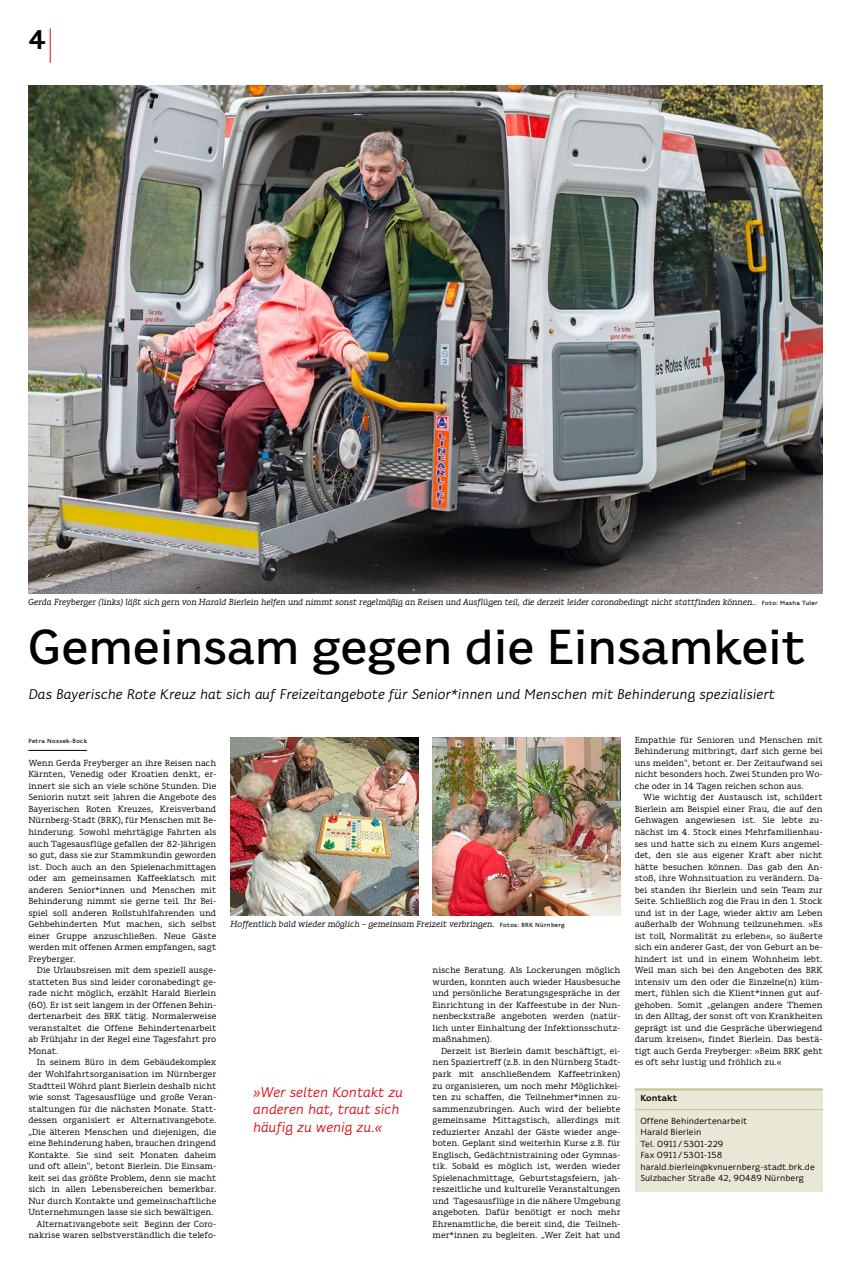
<style>
.page{position:relative;width:851px;height:1276px;background:#fff}
.page>*{position:absolute;margin:0;border:0;box-sizing:border-box;transform-origin:0 0}
.t1{font:500 49px "Karlo Sans";letter-spacing:-.01em;color:#000}
.t2{font:700 27px "Karlo Sans";color:#000}
.t3{font:italic 14px "Karlo Sans";color:#000}
.t4{font:italic 14px/17.3px "Karlo Sans";color:#dc0d15}
.t5{font:8.8px/11.5px "Karlo Serif";color:#000;text-align:justify}
.t6{font:italic 8.8px "Karlo Serif";letter-spacing:-.005em;color:#000}
.t7{font:8.8px/11.5px "Karlo Sans";letter-spacing:.01em;color:#000}
.t8{font:700 8.8px "Karlo Sans";color:#000}
.t9{font:500 6px "Karlo Sans";letter-spacing:.05em;color:#000}
.s1{font-family:"Karlo Sans";font-weight:500;font-style:normal;font-size:6px}
</style>
<div class="page">
<hr style="left:28px;top:750px;width:59px;height:1px;background:#000">
<img style="left:28px;top:86px;width:794px;height:507px">
<hr style="left:50px;top:28px;width:1px;height:35px;background:#dc0d15">
<div style="left:634px;top:1088px;width:188px;height:104px;background:#e9e7d5"></div>
<hr style="left:634px;top:1109px;width:188px;height:1px;background:#c8c495">
<hr style="left:634px;top:1088px;width:188px;height:2px;background:#c8c495">
<img style="left:230px;top:737px;width:188px;height:178px">
<img style="left:432px;top:737px;width:188px;height:178px">
<h2 class="t2" style="left:28px;top:22px;width:19px">4</h2>
<p class="t6" style="left:28px;top:596px;width:790px">Gerda Freyberger (links) läßt sich gern von Harald Bierlein helfen und nimmt sonst regelmäßig an Reisen und Ausflügen teil, die derzeit leider coronabedingt nicht stattfinden können.. <span class="s1">Foto: Masha Tuler</span></p>
<h1 class="t1" style="left:28px;top:617px;width:778px">Gemeinsam gegen die Einsamkeit</h1>
<h3 class="t3" style="left:28px;top:685px;width:748px">Das Bayerische Rote Kreuz hat sich auf Freizeitangebote für Senior*innen und Menschen mit Behinderung spezialisiert</h3>
<p class="t9" style="left:28px;top:737px;width:60px">Petra Nossek-Bock</p>
<p class="t5" style="left:28px;top:757px;width:189px">Wenn Gerda Freyberger an ihre Reisen nach Kärnten, Venedig oder Kroatien denkt, er&shy;innert sie sich an viele schöne Stunden. Die Seniorin nutzt seit Jahren die Angebote des Bayerischen Roten Kreuzes, Kreisverband Nürnberg-Stadt (BRK), für Menschen mit Be&shy;hinderung. Sowohl mehrtägige Fahrten als auch Tagesausflüge gefallen der 82-Jährigen so gut, dass sie zur Stammkundin geworden ist. Doch auch an den Spielenachmittagen oder am gemeinsamen Kaffeeklatsch mit anderen Senior*innen und Menschen mit Behinderung nimmt sie gerne teil. Ihr Bei&shy;spiel soll anderen Rollstuhlfahrenden und Gehbehinderten Mut machen, sich selbst einer Gruppe anzuschließen. Neue Gäste werden mit offenen Armen empfangen, sagt Freyberger.</p>
<p class="t5" style="left:28px;top:964px;width:189px;text-indent:9px">Die Urlaubsreisen mit dem speziell ausge&shy;statteten Bus sind leider coronabedingt ge&shy;rade nicht möglich, erzählt Harald Bierlein (60). Er ist seit langem in der Offenen Behin&shy;dertenarbeit des BRK tätig. Normalerweise veranstaltet die Offene Behindertenarbeit ab Frühjahr in der Regel eine Tagesfahrt pro Monat.</p>
<p class="t5" style="left:37px;top:1056px;width:181px">In seinem Büro in dem Gebäudekomplex</p>
<p class="t5" style="left:28px;top:1068px;width:189px">der Wohlfahrtsorganisation im Nürnberger</p>
<p class="t5" style="left:28px;top:1079px;width:189px">Stadtteil Wöhrd plant Bierlein deshalb nicht</p>
<p class="t5" style="left:28px;top:1091px;width:189px">wie sonst Tagesausflüge und große Veran-</p>
<p class="t5" style="left:28px;top:1102px;width:189px">staltungen für die nächsten Monate. Statt-</p>
<p class="t5" style="left:28px;top:1114px;width:189px">dessen organisiert er Alternativangebote.</p>
<p class="t5" style="left:28px;top:1126px;width:189px">„Die älteren Menschen und diejenigen, die</p>
<p class="t5" style="left:28px;top:1137px;width:189px">eine Behinderung haben, brauchen dringend</p>
<p class="t5" style="left:28px;top:1149px;width:189px">Kontakte. Sie sind seit Monaten daheim</p>
<p class="t5" style="left:28px;top:1160px;width:189px">und oft allein“, betont Bierlein. Die Einsam-</p>
<p class="t5" style="left:28px;top:1172px;width:189px">keit sei das größte Problem, denn sie macht</p>
<p class="t5" style="left:28px;top:1183px;width:189px">sich in allen Lebensbereichen bemerkbar.</p>
<p class="t5" style="left:28px;top:1195px;width:189px">Nur durch Kontakte und gemeinschaftliche</p>
<p class="t5" style="left:28px;top:1206px;width:187px">Unternehmungen lasse sie sich bewältigen.</p>
<p class="t5" style="left:37px;top:1218px;width:181px">Alternativangebote seit Beginn der Coro-</p>
<p class="t5" style="left:28px;top:1229px;width:189px">nakrise waren selbstverständlich die telefo-</p>
<p class="t5" style="left:634px;top:734px;width:189px">Empathie für Senioren und Menschen mit Behinderung mitbringt, darf sich gerne bei uns melden“, betont er. Der Zeitaufwand sei nicht besonders hoch. Zwei Stunden pro Wo&shy;che oder in 14 Tagen reichen schon aus.</p>
<p class="t5" style="left:634px;top:791px;width:189px;text-indent:9px">Wie wichtig der Austausch ist, schildert Bierlein am Beispiel einer Frau, die auf den Gehwagen angewiesen ist. Sie lebte zu&shy;nächst im 4. Stock eines Mehrfamilienhau&shy;ses und hatte sich zu einem Kurs angemel&shy;det, den sie aus eigener Kraft aber nicht hätte besuchen können. Das gab den An&shy;stoß, ihre Wohnsituation zu verändern. Da&shy;bei standen ihr Bierlein und sein Team zur Seite. Schließlich zog die Frau in den 1. Stock und ist in der Lage, wieder aktiv am Leben außerhalb der Wohnung teilzunehmen. »Es ist toll, Normalität zu erleben«, so äußerte sich ein anderer Gast, der von Geburt an be&shy;hindert ist und in einem Wohnheim lebt.<br>Weil man sich bei den Angeboten des BRK intensiv um den oder die Einzelne(n) küm&shy;mert, fühlen sich die Klient*innen gut auf&shy;gehoben. Somit „gelangen andere Themen in den Alltag, der sonst oft von Krankheiten geprägt ist und die Gespräche überwiegend darum kreisen«, findet Bierlein. Das bestä&shy;tigt auch Gerda Freyberger: »Beim BRK geht es oft sehr lustig und fröhlich zu.«</p>
<p class="t6" style="left:230px;top:918px;width:336px">Hoffentlich bald wieder möglich – gemeinsam Freizeit verbringen. <span class="s1">Fotos: BRK Nürnberg</span></p>
<p class="t5" style="left:432px;top:964px;width:189px">nische Beratung. Als Lockerungen möglich wurden, konnten auch wieder Hausbesuche und persönliche Beratungsgespräche in der Einrichtung in der Kaffeestube in der Nun&shy;nenbeckstraße angeboten werden (natür&shy;lich unter Einhaltung der Infektionsschutz&shy;maßnahmen).</p>
<p class="t5" style="left:432px;top:1045px;width:189px;text-indent:9px">Derzeit ist Bierlein damit beschäftigt, ei&shy;nen Spaziertreff (z.B. in den Nürnberg Stadt&shy;park mit anschließendem Kaffeetrinken) zu organisieren, um noch mehr Möglichkei&shy;ten zu schaffen, die Teilnehmer*innen zu&shy;sammenzubringen. Auch wird der beliebte gemeinsame Mittagstisch, allerdings mit reduzierter Anzahl der Gäste wieder ange&shy;boten. Geplant sind weiterhin Kurse z.B. für Englisch, Gedächtnistraining oder Gymnas&shy;tik. Sobald es möglich ist, werden wieder Spielenachmittage, Geburtstagsfeiern, jah&shy;reszeitliche und kulturelle Veranstaltungen und Tagesausflüge in die nähere Umgebung angeboten. Dafür benötigt er noch mehr Ehrenamtliche, die bereit sind, die Teilneh&shy;mer*innen zu begleiten. „Wer Zeit hat und</p>
<h3 class="t4" style="left:253px;top:1083px;width:151px">»Wer selten Kontakt zu anderen hat, traut sich häufig zu wenig zu.«</h3>
<p class="t8" style="left:640px;top:1092px;width:38px">Kontakt</p>
<p class="t7" style="left:640px;top:1115px;width:176px">Offene Behindertenarbeit<br>Harald Bierlein<br>Tel. 0911 /5301-229<br>Fax 0911 /5301-158 harald.bierlein@kvnuernberg-stadt.brk.de<br>Sulzbacher Straße 42, 90489 Nürnberg</p>
</div>
